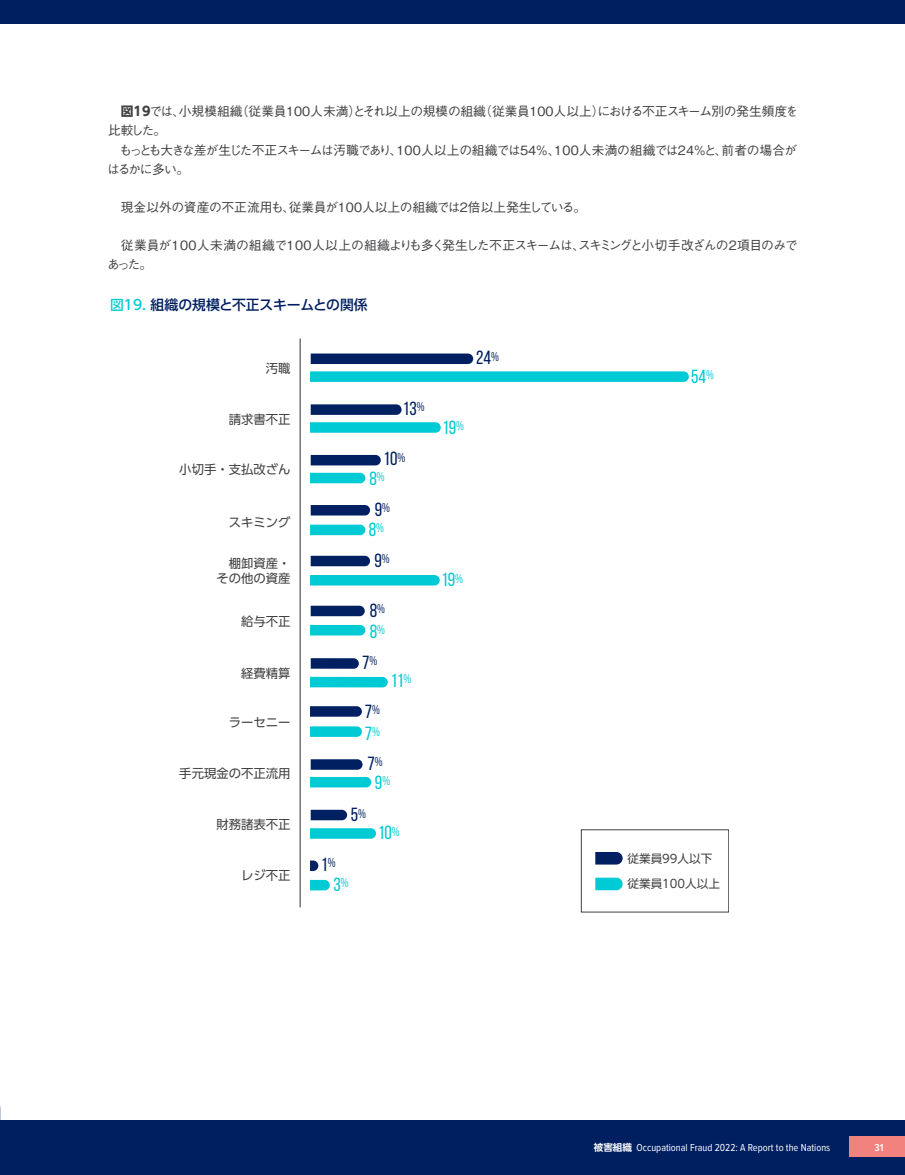
<style>
.page{position:relative;width:905px;height:1175px;background:#fff}
.page>*{position:absolute;margin:0;border:0;box-sizing:border-box;transform-origin:0 0}
.t1{font:19.05px/19.2px "Bebas Neue";color:#002061}
.t2{font:19.05px "Bebas Neue";color:#00cad4}
.図_見出し_2桁{font:500 13.8px "UD Shin Go Pr 6 N";color:#001f61}
.Body_Copy_2022_日本語{font:500 12.75px/19.2px "Gothic BBB Pr 6 N";letter-spacing:-.03em;color:#413f42}
.Body_Copy_2022_日本語-2{font:500 12.75px/19.2px "Gothic BBB Pr 6 N";letter-spacing:-.055em;color:#413f42}
.Body_Copy_2022_日本語-3{font:500 12.75px "Gothic BBB Pr 6 N";color:#413f42}
.t3{font:12.3px/14.9px "UD Shin Go Pr 6 N";color:#414042;text-align:right}
.t4{font:11.55px/25px "UD Shin Go Pr 6 N";color:#414042}
.section_left{font:10.5px "Proxima Nova Cond";color:#fff}
.page___right{font:600 10.5px "Proxima Nova Cond";color:#fff}
.s1{font-family:"UD Shin Go Pr 6 N";font-weight:700}
.s2{color:#00cad4}
.s3{font-family:"UD Shin Go Pr 6 N De";font-weight:700;font-size:9.6px}
</style>
<div class="page">
<div style="left:0;top:0;width:904px;height:23px;background:#001f61"></div>
<svg style="left:310px;top:371px;width:378px;height:11px;background:#0bccd5"></svg>
<svg style="left:311px;top:353px;width:162px;height:11px;background:#0d2b69"></svg>
<svg style="left:310px;top:422px;width:130px;height:11px"></svg>
<svg style="left:311px;top:404px;width:90px;height:11px"></svg>
<svg style="left:310px;top:473px;width:55px;height:10px"></svg>
<svg style="left:311px;top:455px;width:70px;height:10px"></svg>
<svg style="left:310px;top:625px;width:55px;height:10px"></svg>
<svg style="left:311px;top:605px;width:54px;height:11px"></svg>
<svg style="left:311px;top:809px;width:36px;height:11px"></svg>
<svg style="left:310px;top:828px;width:66px;height:10px"></svg>
<svg style="left:310px;top:575px;width:129px;height:10px"></svg>
<svg style="left:311px;top:556px;width:59px;height:10px"></svg>
<svg style="left:311px;top:658px;width:48px;height:10px"></svg>
<svg style="left:310px;top:677px;width:78px;height:10px"></svg>
<svg style="left:310px;top:860px;width:8px;height:11px"></svg>
<svg style="left:310px;top:880px;width:20px;height:10px"></svg>
<svg style="left:310px;top:706px;width:52px;height:10px"></svg>
<svg style="left:310px;top:726px;width:52px;height:11px"></svg>
<svg style="left:310px;top:524px;width:55px;height:11px"></svg>
<svg style="left:311px;top:505px;width:59px;height:10px"></svg>
<svg style="left:310px;top:777px;width:61px;height:10px"></svg>
<svg style="left:311px;top:759px;width:51px;height:10px"></svg>
<hr style="left:299px;top:338px;width:2px;height:569px;background:#414042">
<svg style="left:595px;top:852px;width:27px;height:12px"></svg>
<svg style="left:595px;top:877px;width:27px;height:13px"></svg>
<div style="left:581px;top:829px;width:147px;height:83px;border:1px solid #414042"></div>
<div style="left:0;top:1120px;width:904px;height:54px;background:#001f61"></div>
<div style="left:849px;top:1136px;width:55px;height:21px;background:#f1827e"></div>
<p class="Body_Copy_2022_日本語" style="left:108px;top:101px;width:691px;text-indent:13px"><span class="s1">図19</span>では、小規模組織（従業員100人未満）とそれ以上の規模の組織（従業員100人以上）における不正スキーム別の発生頻度を比較した。</p>
<p class="Body_Copy_2022_日本語-2" style="left:107px;top:139px;width:691px;text-indent:12px">もっとも大きな差が生じた不正スキームは汚職であり、100人以上の組織では54％、100人未満の組織では24％と、前者の場合がはるかに多い。</p>
<p class="Body_Copy_2022_日本語-3" style="left:121px;top:197px;width:467px">現金以外の資産の不正流用も、従業員が100人以上の組織では2倍以上発生している。</p>
<p class="Body_Copy_2022_日本語" style="left:107px;top:235px;width:692px;text-indent:14px">従業員が100人未満の組織で100人以上の組織よりも多く発生した不正スキームは、スキミングと小切手改ざんの2項目のみであった。</p>
<p class="図_見出し_2桁" style="left:110px;top:293px;width:259px"><span class="s2">図19.</span> 組織の規模と不正スキームとの関係</p>
<p class="t3" style="left:266px;top:360px;width:26px">汚職</p>
<p class="t3" style="left:229px;top:411px;width:63px">請求書不正</p>
<p class="t1" style="left:403px;top:398px;width:23px">13<sup>%</sup></p>
<p class="t3" style="left:179px;top:462px;width:113px">小切手・支払改ざん</p>
<p class="t1" style="left:369px;top:449px;width:37px;text-indent:14px">10<sup>%<br></sup><span class="s2">8</span><sup>%</sup></p>
<p class="t3" style="left:229px;top:515px;width:63px">スキミング</p>
<p class="t1" style="left:369px;top:499px;width:23px;line-height:20.2px;text-align:center">9<sup>%<br></sup><span class="s2">8</span><sup>%</sup></p>
<p class="t3" style="left:216px;top:556px;width:76px">棚卸資産・その他の資産</p>
<p class="t1" style="left:374px;top:550px;width:17px">9<sup>%</sup></p>
<p class="t3" style="left:241px;top:613px;width:51px">給与不正</p>
<p class="t1" style="left:369px;top:599px;width:17px;line-height:21.1px">8<sup>%<br></sup><span class="s2">8</span><sup>%</sup></p>
<p class="t3" style="left:241px;top:665px;width:51px">経費精算</p>
<p class="t1" style="left:362px;top:652px;width:17px">7<sup>%</sup></p>
<p class="t3" style="left:229px;top:714px;width:63px">ラーセニー</p>
<p class="t1" style="left:365px;top:700px;width:17px;line-height:21.9px">7<sup>%<br></sup><span class="s2">7</span><sup>%</sup></p>
<p class="t2" style="left:391px;top:670px;width:22px">11<sup>%</sup></p>
<p class="t3" style="left:179px;top:765px;width:113px">手元現金の不正流用</p>
<p class="t1" style="left:367px;top:753px;width:24px;text-align:center">7<sup>%<br></sup><span class="s2">9</span><sup>%</sup></p>
<p class="t3" style="left:216px;top:817px;width:76px">財務諸表不正</p>
<p class="t1" style="left:351px;top:805px;width:17px">5<sup>%</sup></p>
<p class="t3" style="left:241px;top:868px;width:51px">レジ不正</p>
<p class="t1" style="left:333px;top:854px;width:17px;line-height:20.1px;text-indent:-12px">1<sup>%<br></sup><span class="s2">3</span><sup>%</sup></p>
<p class="t2" style="left:378px;top:822px;width:23px">10<sup>%</sup></p>
<p class="t1" style="left:476px;top:348px;width:24px">24<sup>%</sup></p>
<p class="t2" style="left:442px;top:417px;width:23px">19<sup>%</sup></p>
<p class="t2" style="left:441px;top:569px;width:23px">19<sup>%</sup></p>
<p class="t2" style="left:691px;top:366px;width:24px">54<sup>%</sup></p>
<p class="t4" style="left:627px;top:845px;width:94px">従業員99人以下従業員100人以上</p>
<p class="section_left" style="left:593px;top:1139px;width:238px"><span class="s3">被害組織</span> Occupational Fraud 2022: A Report to the Nations</p>
<p class="page___right" style="left:874px;top:1139px;width:10px">31</p>
</div>
